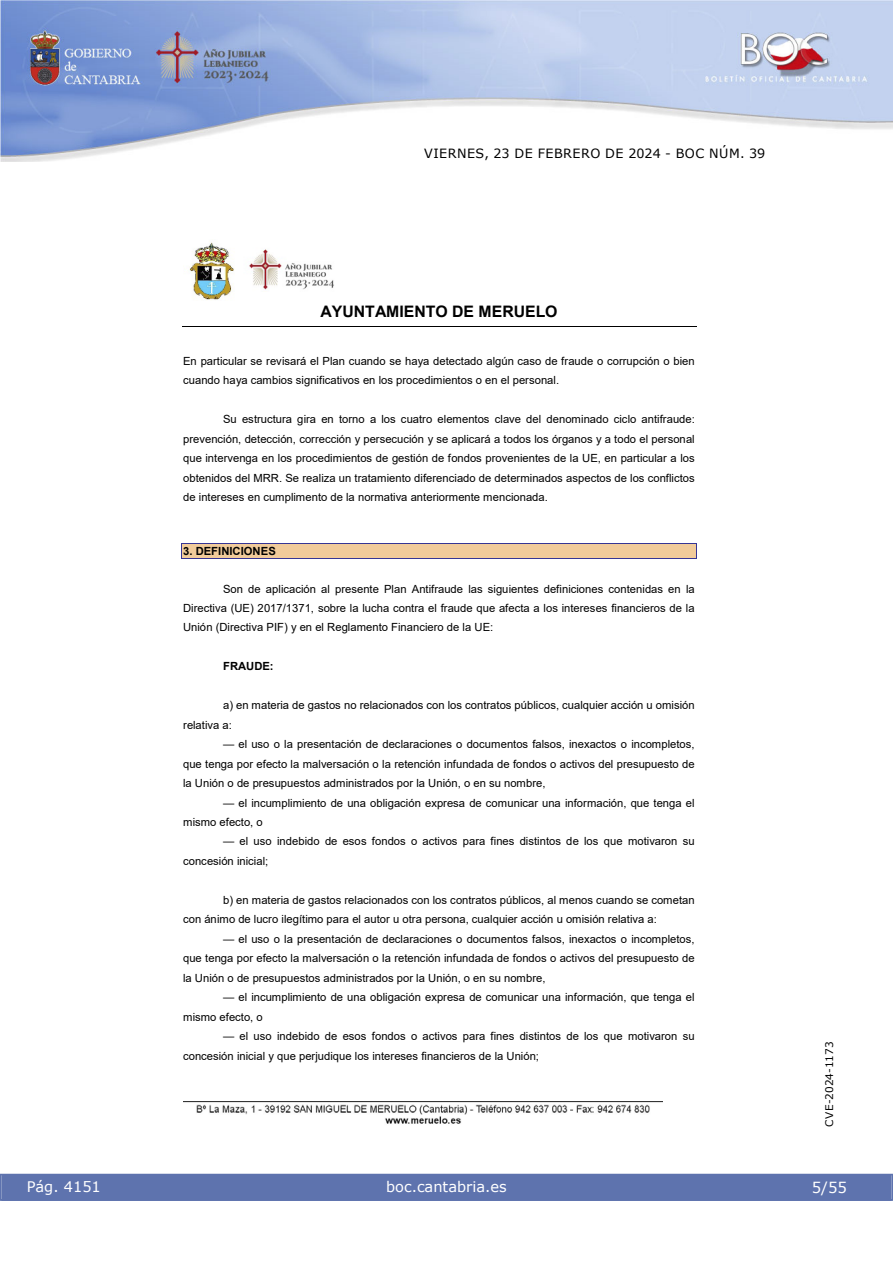
<style>
.page{position:relative;width:893px;height:1263px;background:#fff}
.page>*{position:absolute;margin:0;border:0;box-sizing:border-box;transform-origin:0 0}
.t1{font:700 15.9px "Arial";color:#000}
.t2{font:15px "Verdana";color:#fff}
.t3{font:14.55px "Verdana";color:#fff}
.t4{font:12.75px "Verdana";letter-spacing:.035em;color:#000}
.t5{font:11.25px/19.5px "Arial";color:#000}
.t6{font:700 11.25px "Arial";color:#000}
.t7{font:10.5px "Verdana";color:#000}
</style>
<div class="page">
<img style="left:0;top:0;width:893px;height:161px">
<div style="left:1px;top:1174px;width:890px;height:27px;background:#5e73ae"></div>
<hr style="left:182px;top:326px;width:514px;height:1px;background:#000">
<img style="left:189px;top:241px;width:145px;height:59px">
<img style="left:183px;top:1102px;width:479px;height:22px">
<div style="left:182px;top:543px;width:514px;height:16px;background:#f1cb9a"></div>
<hr style="left:182px;top:543px;width:514px;height:1px;background:#363695">
<hr style="left:182px;top:559px;width:514px;height:1px;background:#363695">
<svg style="left:181px;top:543px;width:1px;height:16px"></svg>
<svg style="left:696px;top:543px;width:1px;height:16px"></svg>
<p class="t4" style="left:424px;top:144px;width:342px">VIERNES, 23 DE FEBRERO DE 2024 - BOC NÚM. 39</p>
<p class="t1" style="left:321px;top:301px;width:238px">AYUNTAMIENTO DE MERUELO</p>
<p class="t5" style="left:183px;top:351px;width:513px">En particular se revisará el Plan cuando se haya detectado algún caso de fraude o corrupción o bien cuando haya cambios significativos en los procedimientos o en el personal.</p>
<p class="t5" style="left:183px;top:409px;width:513px;text-align:justify;text-indent:40px">Su estructura gira en torno a los cuatro elementos clave del denominado ciclo antifraude: prevención, detección, corrección y persecución y se aplicará a todos los órganos y a todo el personal que intervenga en los procedimientos de gestión de fondos provenientes de la UE, en particular a los obtenidos del MRR. Se realiza un tratamiento diferenciado de determinados aspectos de los conflictos de intereses en cumplimento de la normativa anteriormente mencionada.</p>
<p class="t6" style="left:183px;top:543px;width:94px">3. DEFINICIONES</p>
<p class="t5" style="left:183px;top:579px;width:513px;text-align:justify;text-indent:40px">Son de aplicación al presente Plan Antifraude las siguientes definiciones contenidas en la Directiva (UE) 2017/1371, sobre la lucha contra el fraude que afecta a los intereses financieros de la Unión (Directiva PIF) y en el Reglamento Financiero de la UE:</p>
<p class="t6" style="left:223px;top:658px;width:52px">FRAUDE:</p>
<p class="t5" style="left:183px;top:695px;width:513px;text-indent:40px">a) en materia de gastos no relacionados con los contratos públicos, cualquier acción u omisión relativa a:</p>
<p class="t5" style="left:183px;top:735px;width:513px;text-align:justify;text-indent:40px">— el uso o la presentación de declaraciones o documentos falsos, inexactos o incompletos, que tenga por efecto la malversación o la retención infundada de fondos o activos del presupuesto de la Unión o de presupuestos administrados por la Unión, o en su nombre,</p>
<p class="t5" style="left:183px;top:793px;width:513px;text-indent:40px">— el incumplimiento de una obligación expresa de comunicar una información, que tenga el mismo efecto, o</p>
<p class="t5" style="left:183px;top:832px;width:513px;text-indent:40px">— el uso indebido de esos fondos o activos para fines distintos de los que motivaron su concesión inicial;</p>
<p class="t5" style="left:183px;top:890px;width:513px;text-indent:40px">b) en materia de gastos relacionados con los contratos públicos, al menos cuando se cometan con ánimo de lucro ilegítimo para el autor u otra persona, cualquier acción u omisión relativa a:</p>
<p class="t5" style="left:183px;top:929px;width:513px;text-align:justify;text-indent:40px">— el uso o la presentación de declaraciones o documentos falsos, inexactos o incompletos, que tenga por efecto la malversación o la retención infundada de fondos o activos del presupuesto de la Unión o de presupuestos administrados por la Unión, o en su nombre,</p>
<p class="t5" style="left:183px;top:987px;width:513px;text-indent:40px">— el incumplimiento de una obligación expresa de comunicar una información, que tenga el mismo efecto, o</p>
<p class="t5" style="left:183px;top:1026px;width:513px;text-indent:40px">— el uso indebido de esos fondos o activos para fines distintos de los que motivaron su concesión inicial y que perjudique los intereses financieros de la Unión;</p>
<p class="t3" style="left:27px;top:1177px;width:76px">Pág. 4151</p>
<p class="t3" style="left:386px;top:1177px;width:122px">boc.cantabria.es</p>
<p class="t7" style="left:822px;top:1126px;width:87px;rotate:-90deg">CVE-2024-1173</p>
<h2 class="t2" style="left:812px;top:1177px;width:37px">5/55</h2>
</div>
